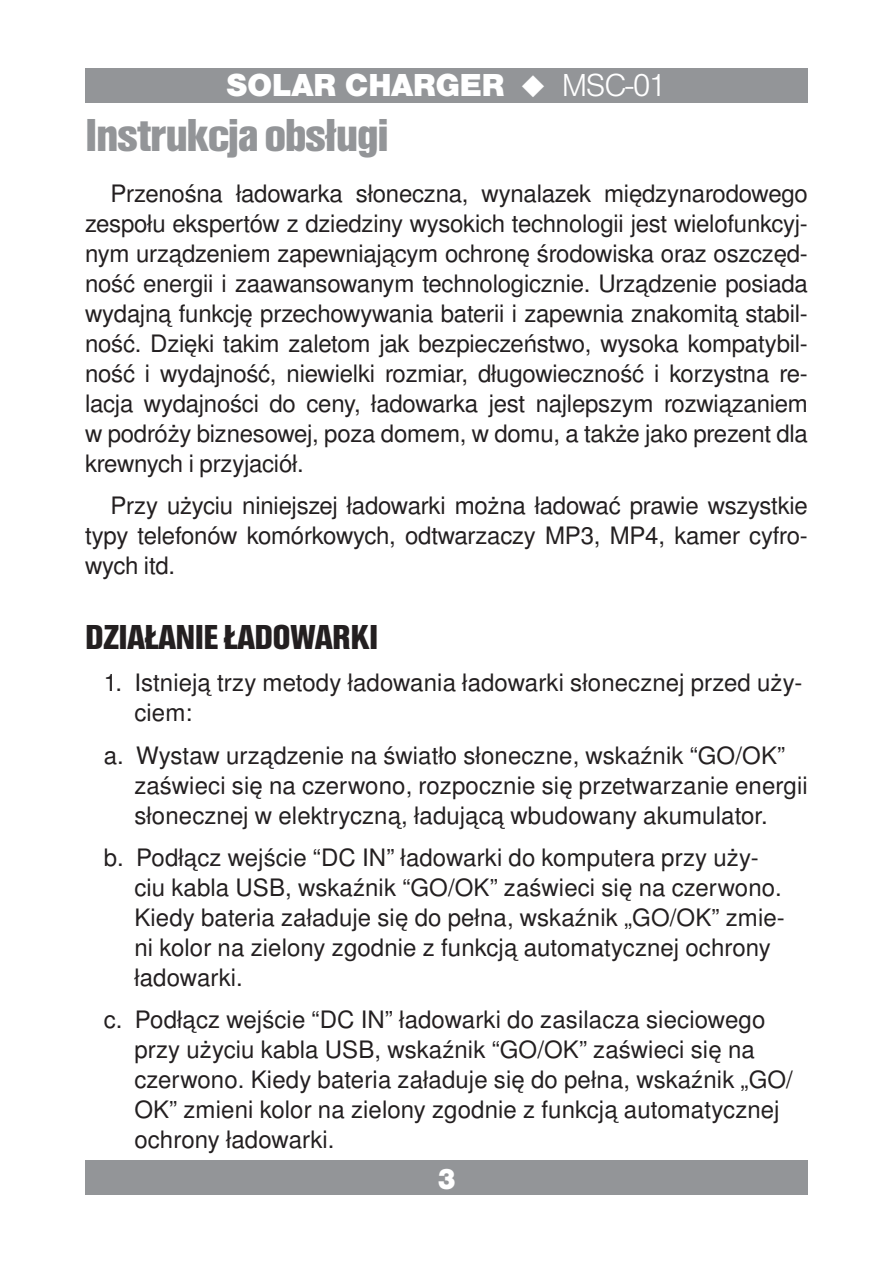
<style>
.page{position:relative;width:893px;height:1263px;background:#fff}
.page>*{position:absolute;margin:0;border:0;box-sizing:border-box;transform-origin:0 0}
._06_Tytół_I_Stopnia{font:48px "Nimbus San TOT Bla Con";letter-spacing:-.03em;color:#939598}
._07_Tytół_II_Stopnia{font:36px "Nimbus San TOT Bla Con";letter-spacing:-.02em;color:#231f20}
.t1{font:900 33px "Nimbus San TOT";letter-spacing:-.02em;color:#fff}
.t2{font:900 30px "Nimbus San TOT";color:#fff}
._01_Tekstowy{font:24px/30px "Nimbus San LOT";letter-spacing:-.01em;color:#231f20;text-align:justify}
._04_Podcięty_Kropka{font:24px/30px "Nimbus San LOT";letter-spacing:.005em;color:#231f20}
.s1{font-weight:300}
</style>
<div class="page">
<div style="left:85px;top:68px;width:723px;height:34px;background:#939598"></div>
<div style="left:85px;top:1161px;width:723px;height:34px;background:#939598"></div>
<p class="t1" style="left:226px;top:66px;width:442px">SOLAR CHARGER ◆ <span class="s1">MSC-01</span></p>
<p class="_06_Tytół_I_Stopnia" style="left:85px;top:108px;width:305px">Instrukcja obsługi</p>
<p class="_01_Tekstowy" style="left:85px;top:179px;width:724px;text-indent:26px">Przenośna ładowarka słoneczna, wynalazek międzynarodowego zespołu ekspertów z dziedziny wysokich technologii jest wielofunkcyj&shy;nym urządzeniem zapewniającym ochronę środowiska oraz oszczęd&shy;ność energii i zaawansowanym technologicznie. Urządzenie posiada wydajną funkcję przechowywania baterii i zapewnia znakomitą stabil&shy;ność. Dzięki takim zaletom jak bezpieczeństwo, wysoka kompatybil&shy;ność i wydajność, niewielki rozmiar, długowieczność i korzystna re&shy;lacja wydajności do ceny, ładowarka jest najlepszym rozwiązaniem w podróży biznesowej, poza domem, w domu, a także jako prezent dla krewnych i przyjaciół.</p>
<p class="_01_Tekstowy" style="left:85px;top:491px;width:724px;text-indent:26px">Przy użyciu niniejszej ładowarki można ładować prawie wszystkie typy telefonów komórkowych, odtwarzaczy MP3, MP4, kamer cyfro&shy;wych itd.</p>
<p class="_07_Tytół_II_Stopnia" style="left:85px;top:617px;width:295px">DZIAŁANIE ŁADOWARKI</p>
<p class="_04_Podcięty_Kropka" style="left:134px;top:668px;width:670px;text-indent:-31px">1. Istnieją trzy metody ładowania ładowarki słonecznej przed uży&shy;ciem:</p>
<p class="_04_Podcięty_Kropka" style="left:134px;top:741px;width:675px;text-indent:-31px">a. Wystaw urządzenie na światło słoneczne, wskaźnik “GO/OK” zaświeci się na czerwono, rozpocznie się przetwarzanie energii słonecznej w elektryczną, ładującą wbudowany akumulator.</p>
<p class="_04_Podcięty_Kropka" style="left:134px;top:843px;width:652px;text-indent:-31px">b. Podłącz wejście “DC IN” ładowarki do komputera przy uży&shy;ciu kabla USB, wskaźnik “GO/OK” zaświeci się na czerwono.<br>Kiedy bateria załaduje się do pełna, wskaźnik „GO/OK” zmie&shy;ni kolor na zielony zgodnie z funkcją automatycznej ochrony ładowarki.</p>
<p class="_04_Podcięty_Kropka" style="left:134px;top:1005px;width:660px;text-indent:-31px">c. Podłącz wejście “DC IN” ładowarki do zasilacza sieciowego przy użyciu kabla USB, wskaźnik “GO/OK” zaświeci się na czerwono. Kiedy bateria załaduje się do pełna, wskaźnik „GO/ OK” zmieni kolor na zielony zgodnie z funkcją automatycznej ochrony ładowarki.</p>
<p class="t2" style="left:437px;top:1162px;width:21px">3</p>
</div>
